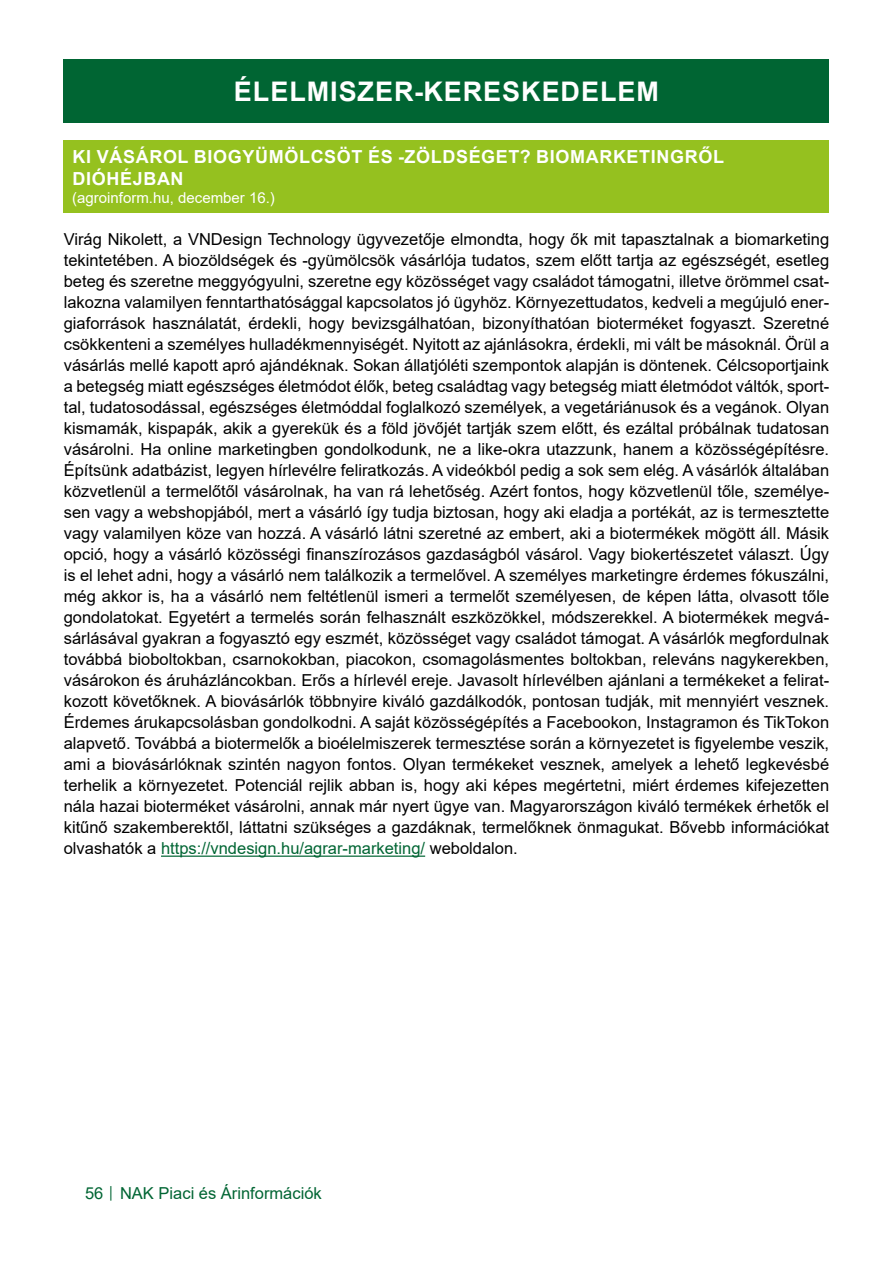
<style>
.page{position:relative;width:893px;height:1263px;background:#fff}
.page>*{position:absolute;margin:0;border:0;box-sizing:border-box;transform-origin:0 0}
.Cím_01_tartalomjegyz{font:700 27px "Arial";letter-spacing:.035em;color:#fff}
.Cím_02{font:700 18px/21.6px "Arial";letter-spacing:.035em;color:#fff}
.Szoveg{font:16.5px/21px "Arial";color:#000;text-align:justify}
.t1{font:16.5px "Arial";color:#006533}
.Cím_03{font:15px "Arial";color:#fff}
.s1{color:#006533}
.s2{font-size:12px}
</style>
<div class="page">
<div style="left:64px;top:60px;width:765px;height:63px;background:#006533"></div>
<hr style="left:161px;top:855px;width:264px;height:2px;background:#006533">
<div style="left:64px;top:140px;width:765px;height:73px;background:#95c11f"></div>
<p class="Cím_01_tartalomjegyz" style="left:234px;top:73px;width:426px">ÉLELMISZER-KERESKEDELEM</p>
<p class="Cím_02" style="left:73px;top:146px;width:653px">KI VÁSÁROL BIOGYÜMÖLCSÖT ÉS -ZÖLDSÉGET? BIOMARKETINGRŐL<br>DIÓHÉJBAN</p>
<p class="Cím_03" style="left:72px;top:187px;width:204px">(agroinform.hu, december 16.)</p>
<p class="Szoveg" style="left:64px;top:229px;width:767px">Virág Nikolett, a VNDesign Technology ügyvezetője elmondta, hogy ők mit tapasztalnak a biomarketing tekintetében. A biozöldségek és -gyümölcsök vásárlója tudatos, szem előtt tartja az egészségét, esetleg beteg és szeretne meggyógyulni, szeretne egy közösséget vagy családot támogatni, illetve örömmel csat&shy;lakozna valamilyen fenntarthatósággal kapcsolatos jó ügyhöz. Környezettudatos, kedveli a megújuló ener&shy;giaforrások használatát, érdekli, hogy bevizsgálhatóan, bizonyíthatóan bioterméket fogyaszt. Szeretné csökkenteni a személyes hulladékmennyiségét. Nyitott az ajánlásokra, érdekli, mi vált be másoknál. Örül a vásárlás mellé kapott apró ajándéknak. Sokan állatjóléti szempontok alapján is döntenek. Célcsoportjaink a betegség miatt egészséges életmódot élők, beteg családtag vagy betegség miatt életmódot váltók, sport&shy;tal, tudatosodással, egészséges életmóddal foglalkozó személyek, a vegetáriánusok és a vegánok. Olyan kismamák, kispapák, akik a gyerekük és a föld jövőjét tartják szem előtt, és ezáltal próbálnak tudatosan vásárolni. Ha online marketingben gondolkodunk, ne a like-okra utazzunk, hanem a közösségépítésre.<br>Építsünk adatbázist, legyen hírlevélre feliratkozás. A videókból pedig a sok sem elég. A vásárlók általában közvetlenül a termelőtől vásárolnak, ha van rá lehetőség. Azért fontos, hogy közvetlenül tőle, személye&shy;sen vagy a webshopjából, mert a vásárló így tudja biztosan, hogy aki eladja a portékát, az is termesztette vagy valamilyen köze van hozzá. A vásárló látni szeretné az embert, aki a biotermékek mögött áll. Másik opció, hogy a vásárló közösségi finanszírozásos gazdaságból vásárol. Vagy biokertészetet választ. Úgy is el lehet adni, hogy a vásárló nem találkozik a termelővel. A személyes marketingre érdemes fókuszálni, még akkor is, ha a vásárló nem feltétlenül ismeri a termelőt személyesen, de képen látta, olvasott tőle gondolatokat. Egyetért a termelés során felhasznált eszközökkel, módszerekkel. A biotermékek megvá&shy;sárlásával gyakran a fogyasztó egy eszmét, közösséget vagy családot támogat. A vásárlók megfordulnak továbbá bioboltokban, csarnokokban, piacokon, csomagolásmentes boltokban, releváns nagykerekben, vásárokon és áruházláncokban. Erős a hírlevél ereje. Javasolt hírlevélben ajánlani a termékeket a felirat&shy;kozott követőknek. A biovásárlók többnyire kiváló gazdálkodók, pontosan tudják, mit mennyiért vesznek.<br>Érdemes árukapcsolásban gondolkodni. A saját közösségépítés a Facebookon, Instagramon és TikTokon alapvető. Továbbá a biotermelők a bioélelmiszerek termesztése során a környezetet is figyelembe veszik, ami a biovásárlóknak szintén nagyon fontos. Olyan termékeket vesznek, amelyek a lehető legkevésbé terhelik a környezetet. Potenciál rejlik abban is, hogy aki képes megértetni, miért érdemes kifejezetten nála hazai bioterméket vásárolni, annak már nyert ügye van. Magyarországon kiváló termékek érhetők el kitűnő szakemberektől, láttatni szükséges a gazdáknak, termelőknek önmagukat. Bővebb információkat olvashatók a <span class="s1">https://vndesign.hu/agrar-marketing/</span> weboldalon.</p>
<p class="t1" style="left:85px;top:1182px;width:238px">56 <span class="s2">│</span> NAK Piaci és Árinformációk</p>
</div>
